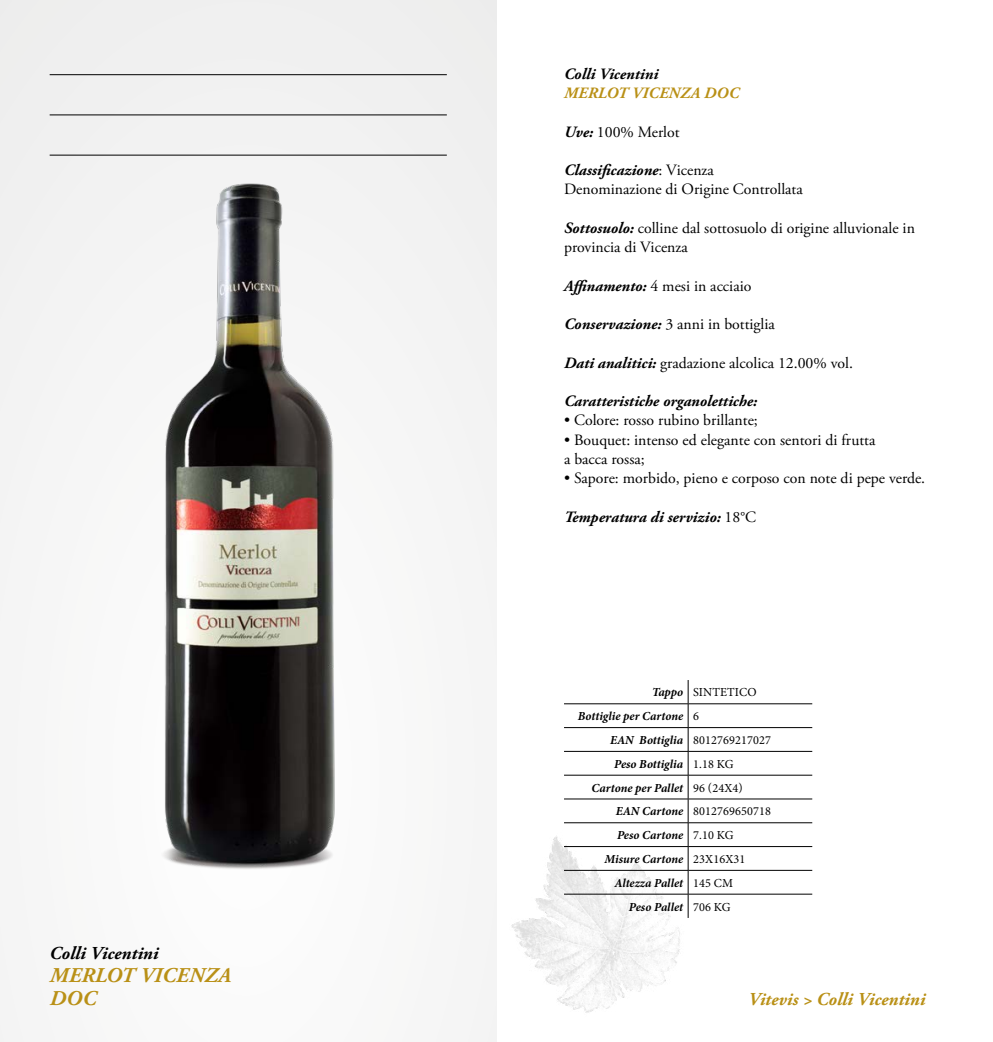
<style>
.page{position:relative;width:993px;height:1042px;background:#fff}
.page>*{position:absolute;margin:0;border:0;box-sizing:border-box;transform-origin:0 0}
.t1{font:italic 700 21px/22.8px "Adobe Garamond Pro";letter-spacing:.015em;color:#b99016}
.t2{font:italic 700 18.2px "Adobe Garamond Pro";color:#b99016}
.t3{font:italic 700 18.2px "Adobe Garamond Pro";color:#000}
.t4{font:15.75px/19.2px "Adobe Garamond Pro";color:#000}
.t5{font:italic 700 15.75px "Adobe Garamond Pro";color:#000}
.t6{font:italic 700 15.75px "Adobe Garamond Pro";letter-spacing:.015em;color:#b99016}
.t7{font:italic 700 12.25px/23.8px "Minion Pro";color:#000}
.t8{font:12.25px "Minion Pro";letter-spacing:.01em;color:#000}
.s1{font-weight:700;font-style:italic}
.s2{font-weight:400;font-style:normal}
</style>
<div class="page">
<img style="left:511px;top:830px;width:179px;height:183px">
<div style="left:0;top:0;width:496px;height:1042px;background:#f5f5f5"></div>
<hr style="left:50px;top:74px;width:396px;height:1px;background:#000">
<hr style="left:50px;top:115px;width:396px;height:1px;background:#000">
<hr style="left:50px;top:155px;width:396px;height:1px;background:#000">
<img style="left:133px;top:154px;width:227px;height:715px">
<hr style="left:564px;top:703px;width:124px;height:1px;background:#000">
<hr style="left:688px;top:703px;width:124px;height:1px;background:#000">
<hr style="left:564px;top:727px;width:124px;height:1px;background:#000">
<hr style="left:688px;top:727px;width:124px;height:1px;background:#000">
<hr style="left:564px;top:751px;width:124px;height:1px;background:#000">
<hr style="left:688px;top:751px;width:124px;height:1px;background:#000">
<hr style="left:564px;top:775px;width:124px;height:1px;background:#000">
<hr style="left:688px;top:775px;width:124px;height:1px;background:#000">
<hr style="left:564px;top:798px;width:124px;height:1px;background:#000">
<hr style="left:688px;top:798px;width:124px;height:1px;background:#000">
<hr style="left:564px;top:822px;width:124px;height:1px;background:#000">
<hr style="left:688px;top:822px;width:124px;height:1px;background:#000">
<hr style="left:564px;top:846px;width:124px;height:1px;background:#000">
<hr style="left:688px;top:846px;width:124px;height:1px;background:#000">
<hr style="left:564px;top:870px;width:124px;height:1px;background:#000">
<hr style="left:688px;top:870px;width:124px;height:1px;background:#000">
<hr style="left:564px;top:894px;width:124px;height:1px;background:#000">
<hr style="left:688px;top:894px;width:124px;height:1px;background:#000">
<svg style="left:687px;top:680px;width:1px;height:238px"></svg>
<p class="t3" style="left:50px;top:943px;width:110px">Colli Vicentini</p>
<h1 class="t1" style="left:50px;top:964px;width:183px">MERLOT VICENZA<br>DOC</h1>
<p class="t5" style="left:564px;top:65px;width:96px">Colli Vicentini</p>
<p class="t6" style="left:564px;top:84px;width:176px">MERLOT VICENZA DOC</p>
<p class="t4" style="left:564px;top:123px;width:117px"><span class="s1">Uve:</span> 100% Merlot</p>
<p class="t4" style="left:564px;top:161px;width:240px"><span class="s1">Classificazione</span>: Vicenza<br>Denominazione di Origine Controllata</p>
<p class="t4" style="left:564px;top:219px;width:352px"><span class="s1">Sottosuolo:</span> colline dal sottosuolo di origine alluvionale in provincia di Vicenza</p>
<p class="t4" style="left:564px;top:277px;width:189px"><span class="s1">Affinamento:</span> 4 mesi in acciaio</p>
<p class="t4" style="left:564px;top:315px;width:212px"><span class="s1">Conservazione:</span> 3 anni in bottiglia</p>
<p class="t4" style="left:564px;top:354px;width:290px"><span class="s1">Dati analitici:</span> gradazione alcolica 12.00% vol.</p>
<p class="t5" style="left:564px;top:392px;width:195px">Caratteristiche organolettiche:</p>
<p class="t4" style="left:564px;top:411px;width:195px">• Colore: rosso rubino brillante;</p>
<p class="t4" style="left:564px;top:431px;width:313px">• Bouquet: intenso ed elegante con sentori di frutta a bacca rossa;</p>
<p class="t4" style="left:564px;top:469px;width:362px">• Sapore: morbido, pieno e corposo con note di pepe verde.</p>
<p class="t5" style="left:564px;top:507px;width:193px">Temperatura di servizio: <span class="s2">18°C</span></p>
<p class="t7" style="left:577px;top:680px;width:180px;text-indent:74px">Tappo <span class="s2">SINTETICO<br></span>Bottiglie per Cartone <span class="s2">6</span></p>
<p class="t8" style="left:610px;top:732px;width:162px"><span class="s1">EAN Bottiglia</span> 8012769217027</p>
<p class="t7" style="left:614px;top:752px;width:121px">Peso Bottiglia <span class="s2">1.18 KG</span></p>
<p class="t7" style="left:591px;top:775px;width:153px">Cartone per Pallet <span class="s2">96 (24X4)</span></p>
<p class="t8" style="left:615px;top:803px;width:157px"><span class="s1">EAN Cartone</span> 8012769650718</p>
<p class="t7" style="left:616px;top:823px;width:118px">Peso Cartone <span class="s2">7.10 KG</span></p>
<p class="t7" style="left:604px;top:847px;width:142px">Misure Cartone <span class="s2">23X16X31</span></p>
<p class="t7" style="left:614px;top:870px;width:120px">Altezza Pallet <span class="s2">145 CM</span></p>
<p class="t7" style="left:628px;top:894px;width:103px">Peso Pallet <span class="s2">706 KG</span></p>
<p class="t2" style="left:747px;top:988px;width:179px">Vitevis &gt; Colli Vicentini</p>
</div>
